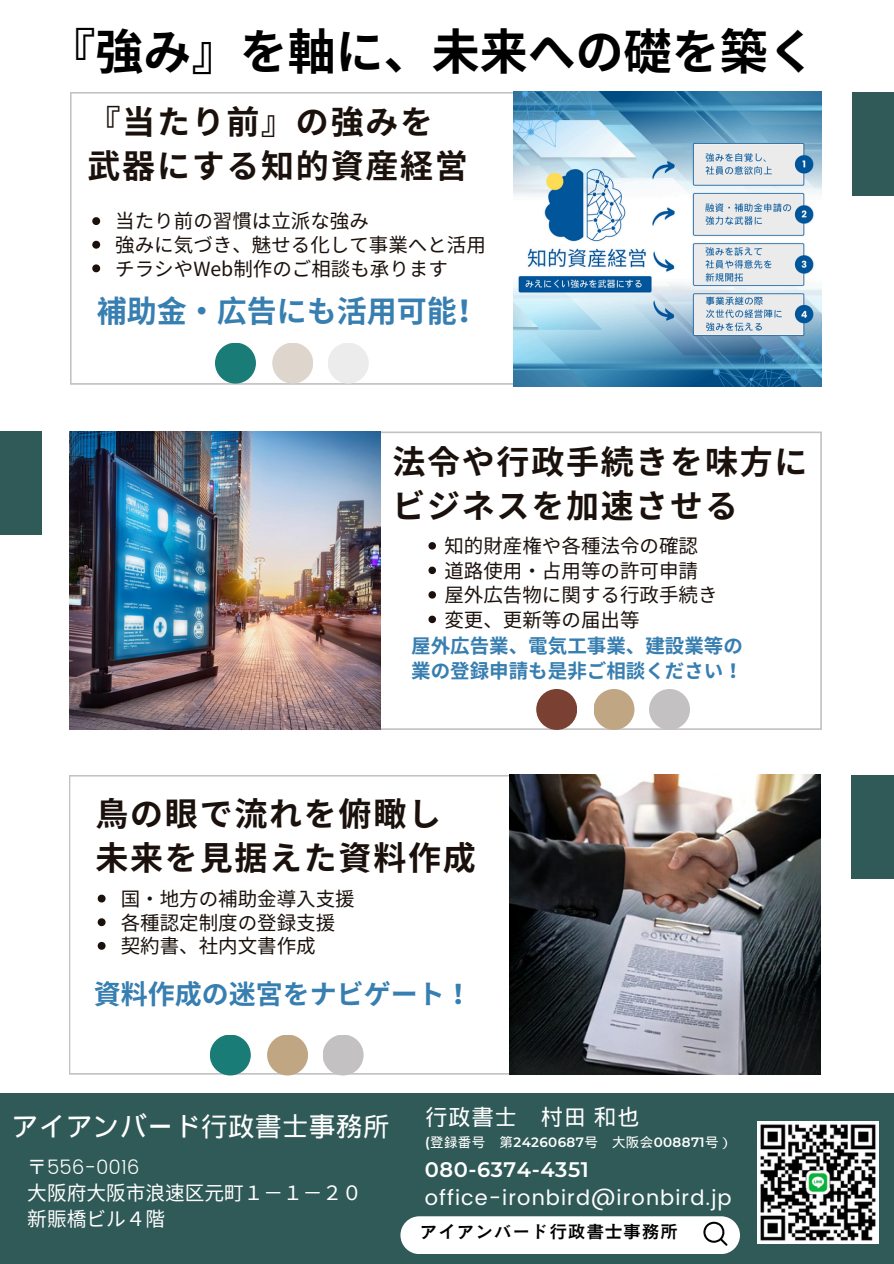
<style>
.page{position:relative;width:894px;height:1264px;background:#fff}
.page>*{position:absolute;margin:0;border:0;box-sizing:border-box;transform-origin:0 0}
.t1{font:700 48px "Noto Sans CJ Ksc";color:#000}
.t2{font:700 33px/43.8px "Noto Sans JP";letter-spacing:.05em;color:#1b110c}
.t3{font:700 30px "Noto Sans CJ Ksc";color:#377eb1}
.t4{font:27px "Wen Quan Yi Micro Hei";color:#fff}
.t5{font:700 27px "Noto Sans JP";color:#377eb1}
.t6{font:22.5px "Wen Quan Yi Micro Hei";letter-spacing:.025em;color:#fff}
.t7{font:21px "Poppins";letter-spacing:.05em;color:#fff}
.t8{font:600 21px "Montserrat";letter-spacing:.025em;color:#fff}
.t9{font:19.65px/25.8px "Noto Sans CJ Ksc";color:#fff}
.t10{font:300 19.65px "Poppins";color:#fff}
.t11{font:19.5px "Noto Sans JP";color:#1b110c}
.t12{font:700 19.5px/24.5px "Noto Sans JP";color:#377eb1}
.t13{font:17.85px "Canva Cezanne Pro N DB";letter-spacing:.04em;color:#000}
.t14{font:600 13.5px "Montserrat";letter-spacing:.025em;color:#fff}
.s1{font-family:"Wen Quan Yi Micro Hei";font-weight:400}
.s2{font-family:"Noto Sans CJ Ksc";font-weight:400}
</style>
<div class="page">
<svg style="left:70px;top:92px;width:443px;height:293px"></svg>
<div style="left:215px;top:342px;width:41px;height:41px;background:#197c77;border-radius:50%"></div>
<div style="left:272px;top:342px;width:41px;height:41px;background:#ded5cc;border-radius:50%"></div>
<div style="left:328px;top:342px;width:40px;height:41px;background:#ececec;border-radius:50%"></div>
<svg style="left:70px;top:431px;width:751px;height:299px"></svg>
<div style="left:0;top:431px;width:42px;height:104px;background:#305a58"></div>
<div style="left:536px;top:689px;width:41px;height:41px;background:#7a4032;border-radius:50%"></div>
<div style="left:593px;top:689px;width:41px;height:41px;background:#c0a683;border-radius:50%"></div>
<div style="left:649px;top:689px;width:40px;height:41px;background:#c3c1c2;border-radius:50%"></div>
<svg style="left:69px;top:775px;width:440px;height:299px"></svg>
<div style="left:210px;top:1034px;width:41px;height:41px;background:#197c77;border-radius:50%"></div>
<div style="left:267px;top:1034px;width:41px;height:41px;background:#c0a683;border-radius:50%"></div>
<div style="left:322px;top:1034px;width:41px;height:41px;background:#c3c1c2;border-radius:50%"></div>
<div style="left:0;top:1092px;width:893px;height:171px;background:#305a58"></div>
<div style="left:851px;top:92px;width:42px;height:104px;background:#305a58"></div>
<div style="left:851px;top:775px;width:42px;height:103px;background:#305a58"></div>
<img style="left:70px;top:431px;width:310px;height:298px">
<img style="left:513px;top:92px;width:308px;height:294px">
<img style="left:757px;top:1121px;width:121px;height:122px">
<img style="left:509px;top:775px;width:311px;height:299px">
<div style="left:400px;top:1216px;width:339px;height:37px;background:#fff;border-radius:19px"></div>
<svg style="left:703px;top:1221px;width:24px;height:24px"></svg>
<svg style="left:428px;top:542px;width:8px;height:7px"></svg>
<svg style="left:428px;top:566px;width:8px;height:8px"></svg>
<svg style="left:428px;top:591px;width:8px;height:7px"></svg>
<svg style="left:428px;top:615px;width:8px;height:8px"></svg>
<svg style="left:92px;top:217px;width:8px;height:8px"></svg>
<svg style="left:92px;top:241px;width:8px;height:8px"></svg>
<svg style="left:92px;top:264px;width:8px;height:8px"></svg>
<svg style="left:98px;top:894px;width:7px;height:8px"></svg>
<svg style="left:98px;top:918px;width:7px;height:8px"></svg>
<svg style="left:98px;top:941px;width:7px;height:8px"></svg>
<p class="t1" style="left:48px;top:14px;width:769px">『強み』を軸に、未来への礎を築く</p>
<p class="t2" style="left:87px;top:98px;width:382px">『当たり前』の強みを武器にする知的資産経営</p>
<p class="t11" style="left:115px;top:206px;width:255px">当たり前の習慣は立派な強み</p>
<p class="t11" style="left:115px;top:229px;width:369px">強みに気づき、魅せる化して事業へと活用</p>
<p class="t11" style="left:115px;top:253px;width:334px">チラシやWeb制作のご相談も承ります</p>
<h5 class="t3" style="left:97px;top:287px;width:391px">補助金・広告にも活用可能！</h5>
<p class="t2" style="left:392px;top:438px;width:416px">法令や行政手続きを味方にビジネスを加速させる</p>
<p class="t11" style="left:444px;top:530px;width:255px">知的財産権や各種法令の確認</p>
<h2 class="t11" style="left:444px;top:555px;width:255px">道路使用・占用等の許可申請</h2>
<p class="t11" style="left:444px;top:579px;width:274px">屋外広告物に関する行政手続き</p>
<p class="t11" style="left:444px;top:604px;width:196px">変更、更新等の届出等</p>
<h2 class="t12" style="left:411px;top:633px;width:333px">屋外広告業、電気工事業、建設業等の業の登録申請も是非ご相談ください！</h2>
<p class="t2" style="left:95px;top:790px;width:382px">鳥の眼で流れを俯瞰し未来を見据えた資料作成</p>
<p class="t11" style="left:121px;top:883px;width:235px">国・地方の補助金導入支援</p>
<h3 class="t11" style="left:121px;top:906px;width:216px">各種認定制度の登録支援</h3>
<p class="t11" style="left:121px;top:930px;width:196px">契約書、社内文書作成</p>
<p class="t5" style="left:94px;top:972px;width:379px">資料作成の迷宮をナビゲート！</p>
<h4 class="t6" style="left:425px;top:1103px;width:216px">行政書士 村田和也</h4>
<p class="t14" style="left:425px;top:1133px;width:309px">(<span class="s1">登録番号 第</span>24260687<span class="s1">号 大阪会</span>008871<span class="s1">号）</span></p>
<h6 class="t4" style="left:12px;top:1111px;width:380px">アイアンバード行政書士事務所</h6>
<h2 class="t10" style="left:27px;top:1155px;width:114px"><span class="s2">〒</span>556-0016</h2>
<p class="t9" style="left:27px;top:1178px;width:336px">大阪府大阪市浪速区元町１－１－２０新賑橋ビル４階</p>
<p class="t7" style="left:424px;top:1185px;width:308px">office-ironbird@ironbird.jp</p>
<p class="t8" style="left:424px;top:1156px;width:166px">080-6374-4351</p>
<p class="t13" style="left:420px;top:1222px;width:260px">アイアンバード行政書士事務所</p>
</div>
